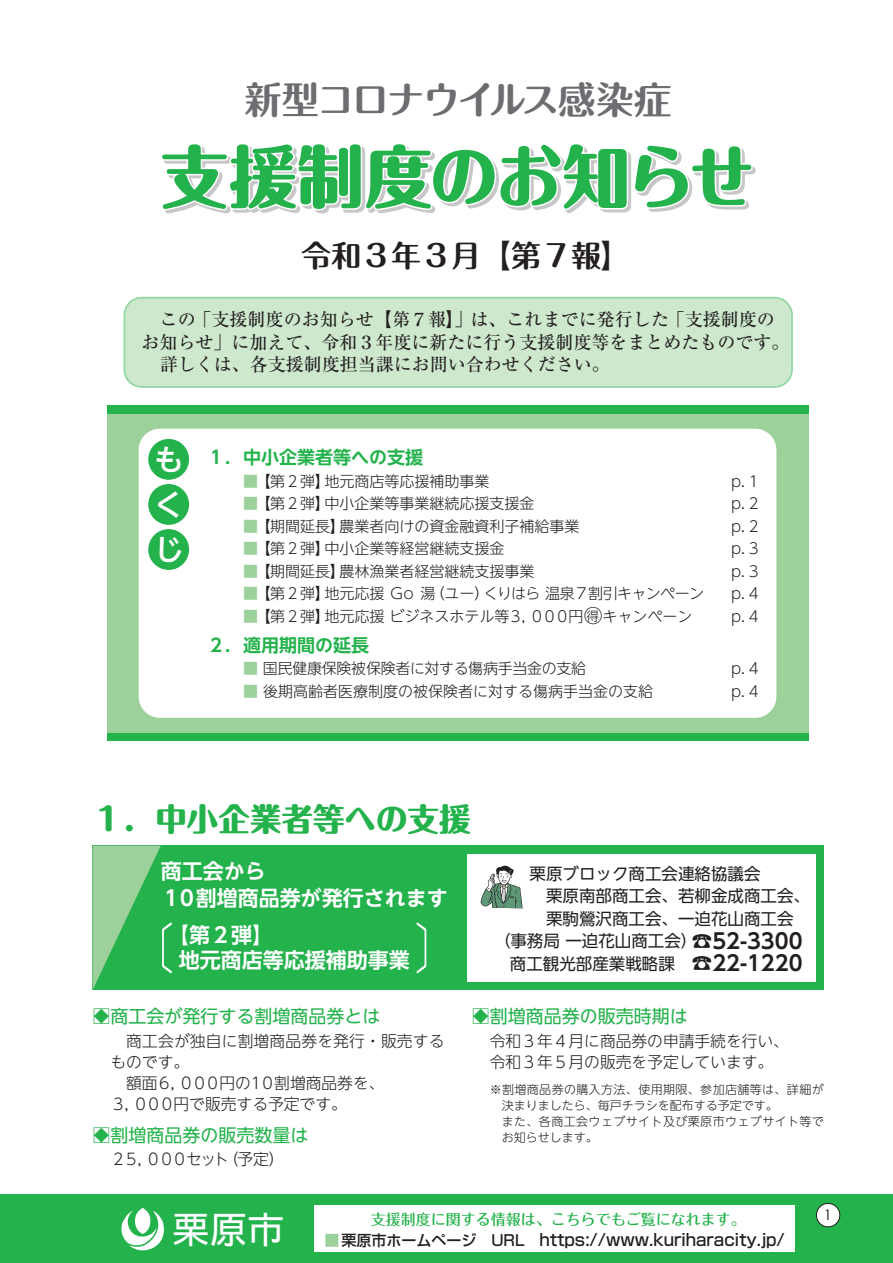
<style>
.page{position:relative;width:893px;height:1263px;background:#fff}
.page>*{position:absolute;margin:0;border:0;box-sizing:border-box;transform-origin:0 0}
.t1{font:800 67.5px "Maru Fo Pro";letter-spacing:-.015em;color:#23b24b}
.t2{font:700 37.5px "Maru Fo Pro";letter-spacing:-.06em;color:#6c6d70}
.t3{font:37.5px "DF Gothic P W5 WINP RKSJ H";color:#fff}
.t4{font:800 31.5px "Maru Fo Pro";color:#23b24b}
.t5{font:700 30px "Maru Fo Pro";color:#231f20}
.t6{font:500 30px/45px "UD Shin Go NT Pro";color:#fff;text-align:justify}
.t7{font:700 21px/27px "UD Shin Go NT Pro De";color:#fff}
.t8{font:700 21px "UD Shin Go NT Pro De";color:#231f20}
.t9{font:500 18px "Ryumin Pr 6 N";color:#231f20}
.t10{font:18px "UD Shin Go NT Pro";color:#23b24b}
.t11{font:700 18px "UD Shin Go NT Pro De";color:#23b24b}
.t12{font:16.5px/22.5px "UD Shin Go NT Pro";color:#231f20}
.t13{font:500 16.5px "Shin Go Pr 6 N";color:#231f20}
.t14{font:300 15.75px/21px "UD Shin Go NT Pro";color:#231f20}
.t15{font:300 15.75px "UD Shin Go NT Pro";letter-spacing:-.165em;color:#231f20}
.t16{font:300 15px "UD Shin Go NT Pro";color:#231f20}
.t17{font:500 15px "Maru Fo Pro";color:#23b24b}
.t18{font:300 15px "UD Shin Go NT Pro";letter-spacing:-.02em;color:#231f20}
.t19{font:300 15px "UD Shin Go NT Pro";letter-spacing:-.045em;color:#231f20}
.t20{font:13.5px "Maru Fo Pro";color:#231f20}
.t21{font:300 12.75px "UD Shin Go NT Pro";color:#231f20}
.t22{font:300 12px/15.8px "UD Shin Go NT Pro";letter-spacing:.03em;color:#231f20}
.s1{color:#9cd19c}
.s2{font-size:19.5px}
.s3{font-family:"UD Shin Go NT Pro";font-weight:400;font-size:16.5px}
.s4{font-size:15px;color:#9cd19c}
.s5{font-size:15px}
</style>
<div class="page">
<div style="left:0;top:1195px;width:893px;height:68px;background:#23b24b"></div>
<div style="left:816px;top:1203px;width:24px;height:24px;background:#fff;border-radius:50%"></div>
<div style="left:816px;top:1203px;width:24px;height:24px;border:1px solid #231f20;border-radius:50%"></div>
<svg style="left:121px;top:1210px;width:43px;height:41px"></svg>
<div style="left:314px;top:1205px;width:481px;height:47px;background:#fff"></div>
<div style="left:107px;top:405px;width:702px;height:336px;background:#23b24b"></div>
<div style="left:107px;top:414px;width:702px;height:319px;background:#9cd19c"></div>
<div style="left:139px;top:429px;width:637px;height:289px;background:#fff;border-radius:21px"></div>
<div style="left:148px;top:439px;width:41px;height:41px;background:#23b24b;border-radius:50%"></div>
<div style="left:148px;top:484px;width:41px;height:41px;background:#23b24b;border-radius:50%"></div>
<div style="left:148px;top:529px;width:41px;height:41px;background:#23b24b;border-radius:50%"></div>
<svg style="left:164px;top:146px;width:592px;height:68px"></svg>
<div style="left:124px;top:298px;width:668px;height:89px;background:#cde8cd;border-radius:17px"></div>
<div style="left:123px;top:297px;width:670px;height:91px;border:2px solid #23b24b;border-radius:17px"></div>
<div style="left:92px;top:846px;width:732px;height:144px;background:#23b24b"></div>
<div style="left:467px;top:854px;width:348px;height:128px;background:#fff"></div>
<svg style="left:480px;top:865px;width:43px;height:43px"></svg>
<svg style="left:92px;top:846px;width:80px;height:144px"></svg>
<svg style="left:416px;top:922px;width:10px;height:51px"></svg>
<h2 class="t2" style="left:244px;top:70px;width:429px">新型コロナウイルス感染症</h2>
<h1 class="t1" style="left:161px;top:123px;width:596px">支援制度のお知らせ</h1>
<h3 class="t5" style="left:301px;top:231px;width:331px">令和３年３月【第７報【</h3>
<p class="t9" style="left:160px;top:305px;width:617px">この「支援制度のお知らせ【第７報】」は、これまでに発行した「支援制度の</p>
<p class="t9" style="left:141px;top:328px;width:650px">お知らせ」に加えて、令和３年度に新たに行う支援制度等をまとめたものです。</p>
<p class="t9" style="left:160px;top:350px;width:451px">詳しくは、各支援制度担当課にお問い合わせください。</p>
<h3 class="t6" style="left:154px;top:436px;width:31px">もくじ</h3>
<p class="t11" style="left:207px;top:443px;width:217px">１．中小企業者等への支援</p>
<p class="t16" style="left:243px;top:469px;width:88px"><span class="s1">■</span>【第２弾】</p>
<p class="t16" style="left:325px;top:469px;width:166px">地元商店等応援補助事業</p>
<p class="t16" style="left:243px;top:492px;width:88px"><span class="s1">■</span>【第２弾】</p>
<p class="t16" style="left:325px;top:492px;width:211px">中小企業等事業継続応援支援金</p>
<p class="t16" style="left:243px;top:514px;width:103px"><span class="s1">■</span>【期間延長】</p>
<p class="t16" style="left:340px;top:514px;width:241px">農業者向けの資金融資利子補給事業</p>
<p class="t16" style="left:243px;top:537px;width:88px"><span class="s1">■</span>【第２弾】</p>
<p class="t16" style="left:325px;top:537px;width:181px">中小企業等経営継続支援金</p>
<p class="t16" style="left:243px;top:559px;width:103px"><span class="s1">■</span>【期間延長】</p>
<p class="t16" style="left:340px;top:559px;width:196px">農林漁業者経営継続支援事業</p>
<p class="t16" style="left:243px;top:582px;width:88px"><span class="s1">■</span>【第２弾】</p>
<p class="t16" style="left:430px;top:582px;width:61px">（ユー）</p>
<p class="t19" style="left:483px;top:582px;width:222px">くりはら温泉７割引キャンペーン</p>
<p class="t16" style="left:325px;top:582px;width:112px">地元応援Ｇｏ湯</p>
<p class="t21" style="left:583px;top:606px;width:21px">得<span class="s2">○</span></p>
<p class="t16" style="left:325px;top:604px;width:260px">地元応援ビジネスホテル等３，０００円</p>
<p class="t16" style="left:243px;top:604px;width:88px"><span class="s1">■</span>【第２弾】</p>
<p class="t11" style="left:207px;top:630px;width:163px">２．適用期間の延長</p>
<p class="t16" style="left:603px;top:604px;width:91px">キャンペーン</p>
<p class="t18" style="left:243px;top:657px;width:345px"><span class="s1">■</span> 国民健康保険被保険者に対する傷病手当金の支給</p>
<p class="t16" style="left:243px;top:679px;width:411px"><span class="s1">■</span> 後期高齢者医療制度の被保険者に対する傷病手当金の支給</p>
<p class="t16" style="left:731px;top:469px;width:29px">p 1.</p>
<p class="t16" style="left:731px;top:492px;width:29px">p 2.</p>
<p class="t16" style="left:731px;top:514px;width:29px">p 2.</p>
<p class="t16" style="left:731px;top:537px;width:29px">p 3.</p>
<p class="t16" style="left:731px;top:559px;width:29px">p 3.</p>
<p class="t16" style="left:731px;top:582px;width:29px">p 4.</p>
<p class="t16" style="left:731px;top:604px;width:29px">p 4.</p>
<p class="t16" style="left:731px;top:657px;width:29px">p 4.</p>
<p class="t16" style="left:731px;top:679px;width:29px">p 4.</p>
<h3 class="t4" style="left:92px;top:794px;width:379px">１．中小企業者等への支援</h3>
<h3 class="t7" style="left:161px;top:857px;width:289px">商工会から<br>１０割増商品券が発行されます</h3>
<h3 class="t7" style="left:179px;top:921px;width:232px;line-height:25.2px;text-indent:-10px">【第２弾【<br>地元商店等応援補助事業</h3>
<p class="t10" style="left:92px;top:1002px;width:289px">□商工会が発行する割増商品券とは</p>
<p class="t14" style="left:126px;top:1029px;width:320px">商工会が独自に割増商品券を発行・販売する</p>
<p class="t14" style="left:110px;top:1050px;width:80px">ものです。</p>
<p class="t14" style="left:248px;top:1071px;width:138px">１０割増商品券を、</p>
<p class="t14" style="left:110px;top:1071px;width:238px;text-indent:16px">額面６，０００円の<br>３，０００円で販売する予定です。</p>
<p class="t10" style="left:92px;top:1120px;width:217px">□割増商品券の販売数量は</p>
<p class="t14" style="left:223px;top:1148px;width:63px">（予定(</p>
<p class="t15" style="left:110px;top:1146px;width:120px">２５，０００セット</p>
<p class="t12" style="left:529px;top:861px;width:282px">栗原ブロック商工会連絡協議会<br>　栗原南部商工会、若柳金成商工会、　栗駒鶯沢商工会、一迫花山商工会</p>
<h3 class="t8" style="left:681px;top:923px;width:123px">☎<span class="s3">(</span> 52-3300</h3>
<p class="t12" style="left:494px;top:929px;width:188px">（事務局一迫花山商工会</p>
<p class="t12" style="left:510px;top:951px;width:166px">商工観光部産業戦略課</p>
<h3 class="t8" style="left:691px;top:946px;width:113px">☎22-1220</h3>
<p class="t10" style="left:472px;top:1002px;width:217px">□割増商品券の販売時期は</p>
<p class="t14" style="left:490px;top:1029px;width:301px">令和３年４月に商品券の申請手続を行い、令和３年５月の販売を予定しています。</p>
<p class="t22" style="left:502px;top:1081px;width:324px;text-indent:-12px">※割増商品券の購入方法、使用期限、参加店舗等は、詳細が決まりましたら、毎戸チラシを配布する予定です。<br>また、各商工会ウェブサイト及び栗原市ウェブサイト等でお知らせします。</p>
<h2 class="t3" style="left:172px;top:1211px;width:114px">栗原市</h2>
<p class="t17" style="left:371px;top:1208px;width:376px">支援制度に関する情報は、こちらでもご覧になれます。</p>
<p class="t13" style="left:325px;top:1226px;width:462px"><span class="s4">■</span><span class="s5">栗原市ホームページ　URL　</span>https://www.kuriharacity j p. /</p>
<p class="t20" style="left:823px;top:1204px;width:10px">1</p>
</div>
